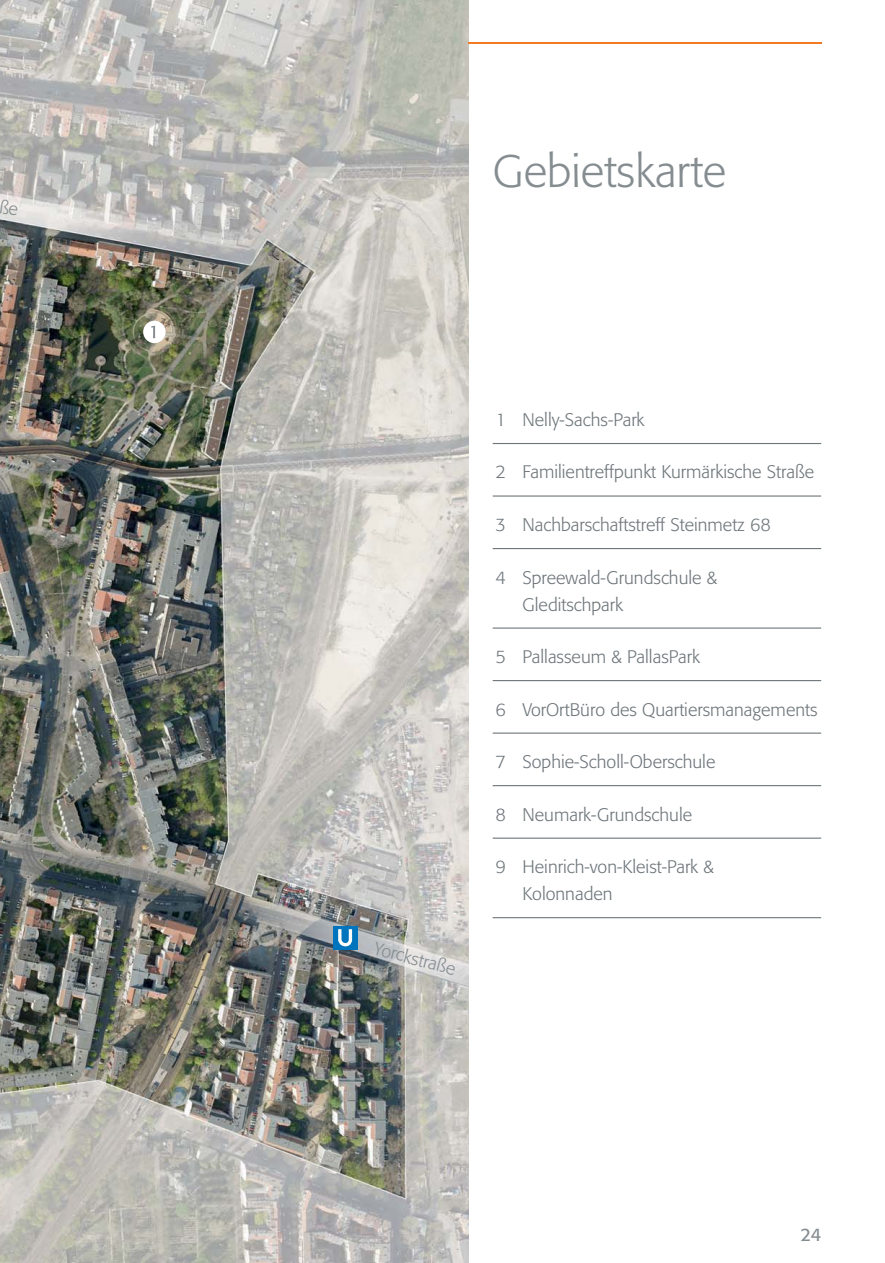
<style>
.page{position:relative;width:885px;height:1263px;background:#fff}
.page>*{position:absolute;margin:0;border:0;box-sizing:border-box;transform-origin:0 0}
.t1{font:300 45px "Formata";color:#858d91}
.t2{font:300 18px/27px "Formata";color:#6e767a}
.t3{font:300 18px "Formata";color:#858d91}
.t4{font:18px "Formata";color:#858d91}
</style>
<div class="page">
<img style="left:0;top:0;width:468px;height:1263px">
<div style="left:333px;top:926px;width:24px;height:24px;background:#0074bc"></div>
<svg style="left:338px;top:929px;width:15px;height:18px"></svg>
<div style="left:143px;top:321px;width:22px;height:22px;background:#fff;border-radius:50%"></div>
<svg style="left:151px;top:326px;width:4px;height:12px"></svg>
<hr style="left:468px;top:43px;width:353px;height:1px;background:#f47920">
<hr style="left:492px;top:443px;width:329px;height:1px;background:#6e767a">
<hr style="left:492px;top:495px;width:329px;height:2px;background:#6e767a">
<hr style="left:492px;top:548px;width:329px;height:1px;background:#6e767a">
<hr style="left:492px;top:627px;width:329px;height:2px;background:#6e767a">
<hr style="left:492px;top:680px;width:329px;height:1px;background:#6e767a">
<hr style="left:492px;top:732px;width:329px;height:2px;background:#6e767a">
<hr style="left:492px;top:785px;width:329px;height:1px;background:#6e767a">
<hr style="left:492px;top:837px;width:329px;height:2px;background:#6e767a">
<hr style="left:492px;top:917px;width:329px;height:1px;background:#6e767a">
<svg style="left:0;top:199px;width:18px;height:17px"></svg>
<h1 class="t1" style="left:492px;top:151px;width:235px">Gebietskarte</h1>
<p class="t3" style="left:376px;top:940px;width:86px;rotate:15deg">Yorckstraße</p>
<p class="t2" style="left:495px;top:407px;width:12px">1</p>
<p class="t2" style="left:495px;top:460px;width:12px">2</p>
<p class="t2" style="left:495px;top:512px;width:12px">3</p>
<p class="t2" style="left:495px;top:565px;width:12px">4</p>
<p class="t2" style="left:495px;top:644px;width:12px">5</p>
<p class="t2" style="left:495px;top:697px;width:12px">6</p>
<p class="t2" style="left:495px;top:749px;width:12px">7</p>
<p class="t2" style="left:495px;top:802px;width:12px">8</p>
<p class="t2" style="left:495px;top:854px;width:12px">9</p>
<p class="t2" style="left:522px;top:407px;width:123px">Nelly-Sachs-Park</p>
<p class="t2" style="left:522px;top:460px;width:293px">Familientreffpunkt Kurmärkische Straße</p>
<p class="t2" style="left:522px;top:512px;width:250px">Nachbarschaftstreff Steinmetz 68</p>
<p class="t2" style="left:522px;top:565px;width:196px">Spreewald-Grundschule &amp;<br>Gleditschpark</p>
<p class="t2" style="left:522px;top:644px;width:179px">Pallasseum &amp; PallasPark</p>
<p class="t2" style="left:522px;top:697px;width:296px">VorOrtBüro des Quartiersmanagements</p>
<p class="t2" style="left:522px;top:749px;width:194px">Sophie-Scholl-Oberschule</p>
<p class="t2" style="left:522px;top:802px;width:171px">Neumark-Grundschule</p>
<p class="t2" style="left:522px;top:854px;width:193px">Heinrich-von-Kleist-Park &amp;<br>Kolonnaden</p>
<p class="t4" style="left:800px;top:1227px;width:22px">24</p>
</div>
